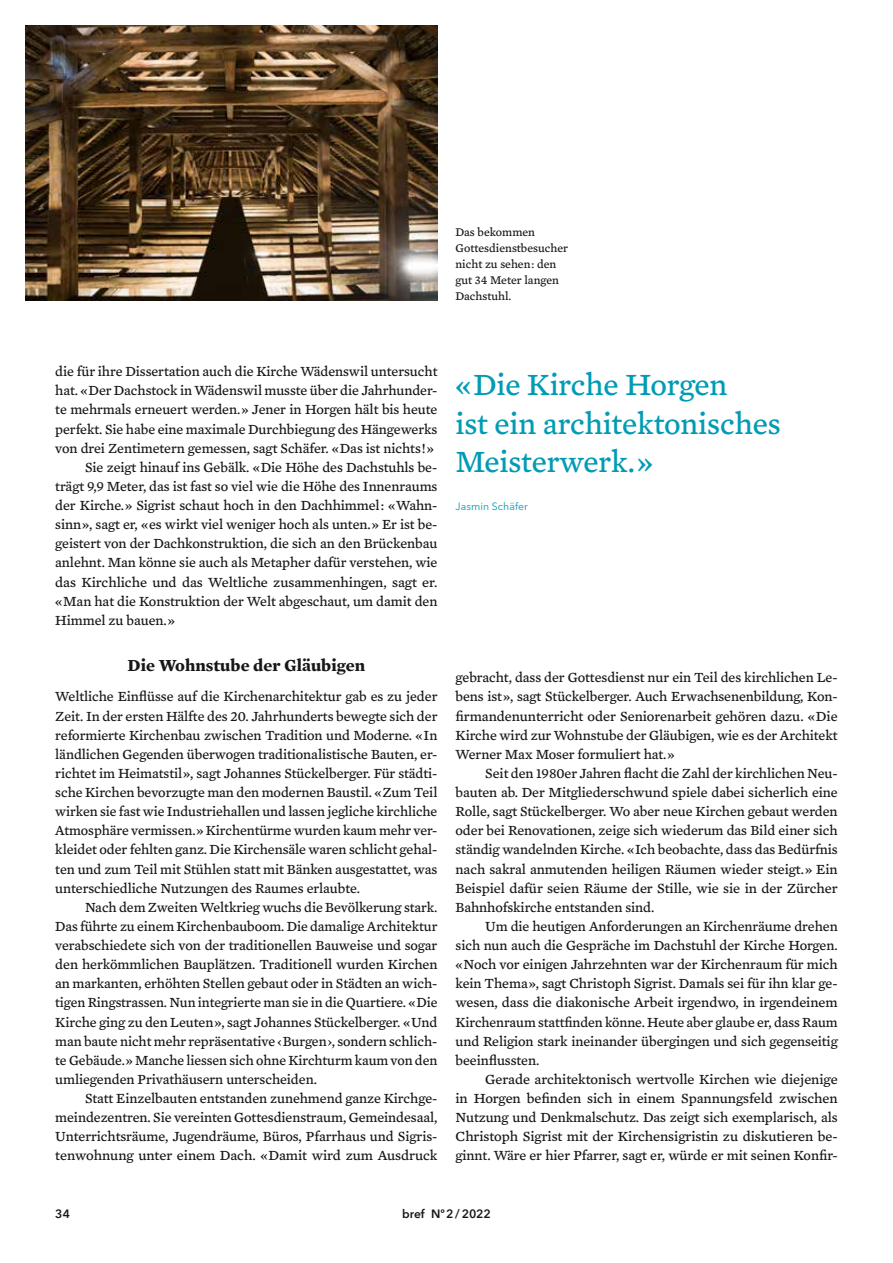
<style>
.page{position:relative;width:893px;height:1263px;background:#fff}
.page>*{position:absolute;margin:0;border:0;box-sizing:border-box;transform-origin:0 0}
.t1{font:31.5px/38.2px "Mercury Text G4";letter-spacing:-.005em;color:#009bb4}
.t2{font:700 17.25px "Mercury Text G4";color:#181716}
.t3{font:14.25px/19.2px "Mercury Text G4";letter-spacing:-.005em;color:#181716;text-align:justify}
.t4{font:12px/15.9px "Mercury Text G4";color:#181716}
.t5{font:600 12px "Avenir Next LT Pro";color:#181716}
.t6{font:10.5px "Avenir Next LT Pro";letter-spacing:.005em;color:#009bb4}
</style>
<div class="page">
<img style="left:26px;top:26px;width:411px;height:274px">
<p class="t4" style="left:455px;top:223px;width:114px">Das bekommen<br>Gottesdienstbesucher nicht zu sehen : den gut 34 Meter langen<br>Dachstuhl.</p>
<p class="t3" style="left:55px;top:361px;width:384px">die für ihre Dissertation auch die Kirche Wädenswil untersucht</p>
<p class="t3" style="left:55px;top:380px;width:384px">hat. « Der Dachstock in Wädenswil musste über die Jahrhunder-</p>
<p class="t3" style="left:55px;top:399px;width:384px">te mehrmals erneuert werden. » Jener in Horgen hält bis heute</p>
<p class="t3" style="left:55px;top:418px;width:384px">perfekt. Sie habe eine maximale Durchbiegung des Hängewerks</p>
<p class="t3" style="left:55px;top:438px;width:380px">von drei Zentimetern gemessen, sagt Schäfer. « Das ist nichts ! »</p>
<p class="t3" style="left:85px;top:457px;width:354px">Sie zeigt hinauf ins Gebälk. « Die Höhe des Dachstuhls be-</p>
<p class="t3" style="left:55px;top:476px;width:384px">trägt 9,9 Meter, das ist fast so viel wie die Höhe des Innenraums</p>
<p class="t3" style="left:55px;top:495px;width:384px">der Kirche. » Sigrist schaut hoch in den Dachhimmel : « Wahn-</p>
<p class="t3" style="left:55px;top:514px;width:384px">sinn », sagt er, « es wirkt viel weniger hoch als unten. » Er ist be-</p>
<p class="t3" style="left:55px;top:533px;width:384px">geistert von der Dachkonstruktion, die sich an den Brückenbau</p>
<p class="t3" style="left:55px;top:552px;width:384px">anlehnt. Man könne sie auch als Metapher dafür verstehen, wie</p>
<p class="t3" style="left:55px;top:571px;width:384px">das Kirchliche und das Weltliche zusammenhingen, sagt er.</p>
<p class="t3" style="left:55px;top:591px;width:384px">« Man hat die Konstruktion der Welt abgeschaut, um damit den</p>
<p class="t3" style="left:55px;top:610px;width:121px">Himmel zu bauen. »</p>
<p class="t2" style="left:128px;top:652px;width:239px">Die Wohnstube der Gläubigen</p>
<p class="t3" style="left:55px;top:686px;width:384px">Weltliche Einflüsse auf die Kirchenarchitektur gab es zu jeder Zeit. In der ersten Hälfte des 20. Jahrhunderts bewegte sich der reformierte Kirchenbau zwischen Tradition und Moderne. « In ländlichen Gegenden überwogen traditionalistische Bauten, er&shy;richtet im Heimatstil », sagt Johannes Stückelberger. Für städti&shy;sche Kirchen bevorzugte man den modernen Baustil. « Zum Teil wirken sie fast wie Industriehallen und lassen jegliche kirchliche Atmosphäre vermissen. » Kirchentürme wurden kaum mehr ver&shy;kleidet oder fehlten ganz. Die Kirchensäle waren schlicht gehal&shy;ten und zum Teil mit Stühlen statt mit Bänken ausgestattet, was unterschiedliche Nutzungen des Raumes erlaubte.</p>
<p class="t3" style="left:55px;top:897px;width:384px;text-indent:30px">Nach dem Zweiten Weltkrieg wuchs die Bevölkerung stark.<br>Das führte zu einem Kirchenbauboom. Die damalige Architektur verabschiedete sich von der traditionellen Bauweise und sogar den herkömmlichen Bauplätzen. Traditionell wurden Kirchen an markanten, erhöhten Stellen gebaut oder in Städten an wich&shy;tigen Ringstrassen. Nun integrierte man sie in die Quartiere. « Die Kirche ging zu den Leuten », sagt Johannes Stückelberger. « Und man baute nicht mehr repräsentative ‹ Burgen ›, sondern schlich&shy;te Gebäude. » Manche liessen sich ohne Kirchturm kaum von den umliegenden Privathäusern unterscheiden.</p>
<p class="t3" style="left:55px;top:1088px;width:384px;text-indent:30px">Statt Einzelbauten entstanden zunehmend ganze Kirchge&shy;meindezentren. Sie vereinten Gottesdienstraum, Gemeindesaal, Unterrichtsräume, Jugendräume, Büros, Pfarrhaus und Sigris&shy;tenwohnung unter einem Dach. « Damit wird zum Ausdruck</p>
<h1 class="t1" style="left:455px;top:364px;width:327px">« Die Kirche Horgen<br>ist ein architektonisches<br>Meisterwerk. »</h1>
<p class="t6" style="left:455px;top:500px;width:74px">Jasmin Schäfer</p>
<p class="t3" style="left:455px;top:667px;width:384px">gebracht, dass der Gottesdienst nur ein Teil des kirchlichen Le&shy;bens ist », sagt Stückelberger. Auch Erwachsenenbildung, Kon&shy;firmandenunterricht oder Seniorenarbeit gehören dazu. « Die Kirche wird zur Wohnstube der Gläubigen, wie es der Architekt Werner Max Moser formuliert hat. »</p>
<p class="t3" style="left:455px;top:763px;width:384px;text-indent:30px">Seit den 1980er Jahren flacht die Zahl der kirchlichen Neu&shy;bauten ab. Der Mitgliederschwund spiele dabei sicherlich eine Rolle, sagt Stückelberger. Wo aber neue Kirchen gebaut werden oder bei Renovationen, zeige sich wiederum das Bild einer sich ständig wandelnden Kirche. « Ich beobachte, dass das Bedürfnis nach sakral anmutenden heiligen Räumen wieder steigt. » Ein Beispiel dafür seien Räume der Stille, wie sie in der Zürcher Bahnhofskirche entstanden sind.</p>
<p class="t3" style="left:455px;top:916px;width:384px;text-indent:30px">Um die heutigen Anforderungen an Kirchenräume drehen sich nun auch die Gespräche im Dachstuhl der Kirche Horgen. « Noch vor einigen Jahrzehnten war der Kirchenraum für mich kein Thema », sagt Christoph Sigrist. Damals sei für ihn klar ge&shy;wesen, dass die diakonische Arbeit irgendwo, in irgendeinem Kirchenraum stattfinden könne. Heute aber glaube er, dass Raum und Religion stark ineinander übergingen und sich gegenseitig beeinflussten.</p>
<p class="t3" style="left:455px;top:1069px;width:384px;text-indent:30px">Gerade architektonisch wertvolle Kirchen wie diejenige in Horgen befinden sich in einem Spannungsfeld zwischen Nutzung und Denkmalschutz. Das zeigt sich exemplarisch, als Christoph Sigrist mit der Kirchensigristin zu diskutieren be&shy;ginnt. Wäre er hier Pfarrer, sagt er, würde er mit seinen Konfir-</p>
<p class="t5" style="left:55px;top:1206px;width:16px">34</p>
<p class="t5" style="left:402px;top:1206px;width:90px">bref Nº2/ 2022</p>
</div>
